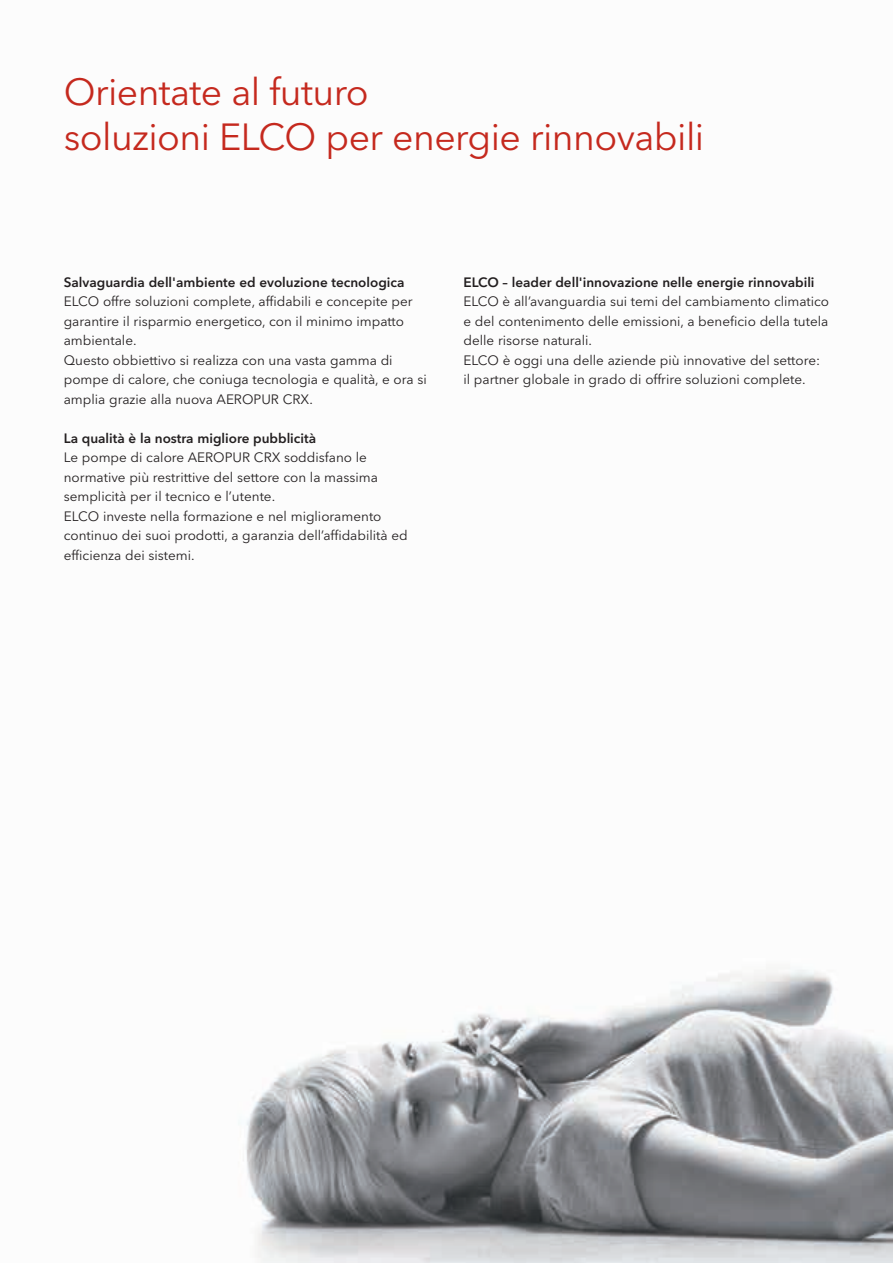
<style>
.page{position:relative;width:893px;height:1263px;background:#fff}
.page>*{position:absolute;margin:0;border:0;box-sizing:border-box;transform-origin:0 0}
.t1{font:37.5px/45px "Avenir Next LT Pro";letter-spacing:-.015em;color:#c5291e}
.t2{font:13.5px/19.5px "Avenir Next LT Pro";color:#231f20}
.t3{font:600 13.5px "Avenir Next LT Pro";color:#231f20}
</style>
<div class="page">
<img style="left:238px;top:969px;width:655px;height:294px">
<h1 class="t1" style="left:64px;top:69px;width:642px">Orientate al futuro<br>soluzioni ELCO per energie rinnovabili</h1>
<p class="t3" style="left:64px;top:274px;width:342px">Salvaguardia dell'ambiente ed evoluzione tecnologica</p>
<p class="t2" style="left:64px;top:292px;width:364px">ELCO offre soluzioni complete, affidabili e concepite per garantire il risparmio energetico, con il minimo impatto ambientale.<br>Questo obbiettivo si realizza con una vasta gamma di pompe di calore, che coniuga tecnologia e qualità, e ora si amplia grazie alla nuova AEROPUR CRX.</p>
<p class="t3" style="left:64px;top:430px;width:254px">La qualità è la nostra migliore pubblicità</p>
<p class="t2" style="left:64px;top:448px;width:345px">Le pompe di calore AEROPUR CRX soddisfano le normative più restrittive del settore con la massima semplicità per il tecnico e l’utente.<br>ELCO investe nella formazione e nel miglioramento continuo dei suoi prodotti, a garanzia dell’affidabilità ed efficienza dei sistemi.</p>
<p class="t3" style="left:463px;top:274px;width:353px">ELCO – leader dell'innovazione nelle energie rinnovabili</p>
<p class="t2" style="left:463px;top:292px;width:367px">ELCO è all’avanguardia sui temi del cambiamento climatico e del contenimento delle emissioni, a beneficio della tutela delle risorse naturali.<br>ELCO è oggi una delle aziende più innovative del settore: il partner globale in grado di offrire soluzioni complete.</p>
</div>
